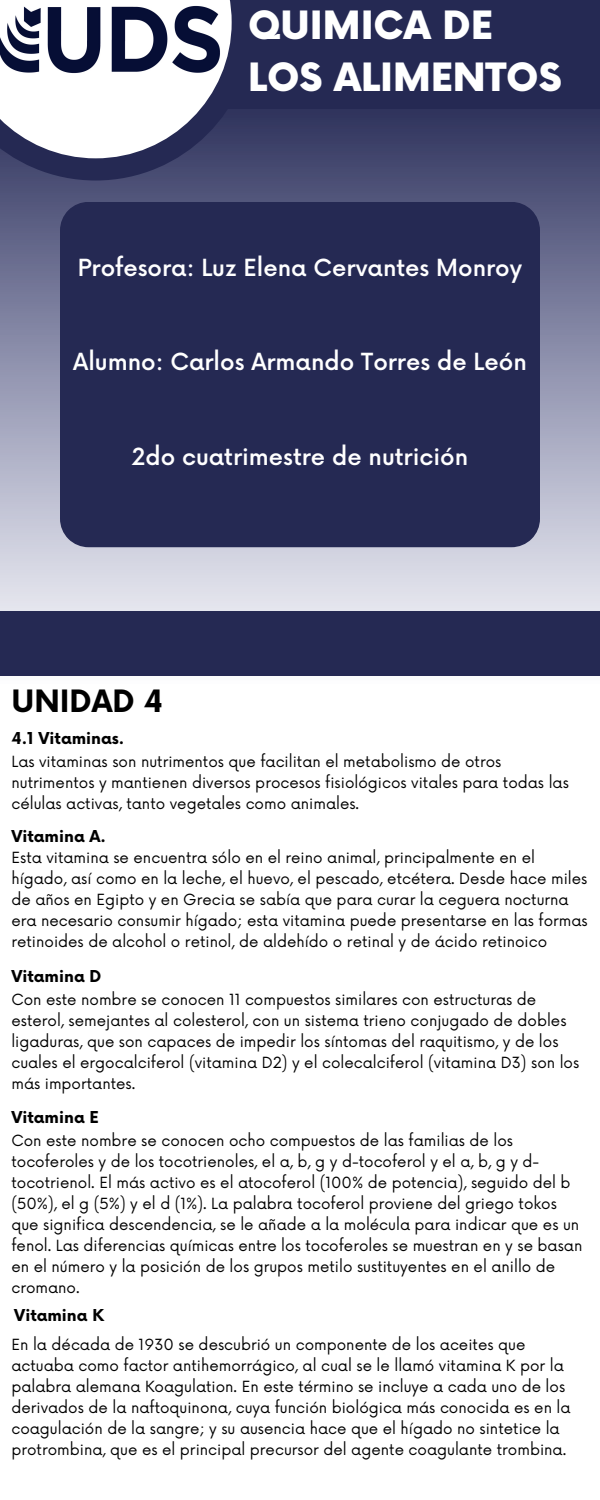
<style>
.page{position:relative;width:600px;height:1500px;background:#fff}
.page>*{position:absolute;margin:0;border:0;box-sizing:border-box;transform-origin:0 0}
.t1{font:900 38px/52.5px "Now";color:#fff}
.t2{font:700 30px "Now";color:#000}
.t3{font:500 23px "Now";color:#fff}
.t4{font:700 16px "Now";color:#000}
.t5{font:15px/21px "Now";color:#000}
</style>
<div class="page">
<svg style="left:0;top:108px;width:600px;height:568px;background:#8f92ab"></svg>
<div style="left:0;top:611px;width:599px;height:64px;background:#252953"></div>
<svg style="left:0;top:108px;width:254px;height:73px;background:#383c64"></svg>
<div style="left:0;top:0;width:600px;height:108px;background:#252953"></div>
<svg style="left:0;top:0;width:232px;height:158px"></svg>
<img style="left:0;top:6px;width:221px;height:67px">
<div style="left:60px;top:202px;width:480px;height:345px;background:#252953"></div>
<h1 class="t1" style="left:248px;top:1px;width:315px">QUIMICA DE<br>LOS ALIMENTOS</h1>
<h3 class="t3" style="left:78px;top:255px;width:446px">Profesora: Luz Elena Cervantes Monroy</h3>
<h3 class="t3" style="left:73px;top:349px;width:455px">Alumno: Carlos Armando Torres de León</h3>
<h3 class="t3" style="left:132px;top:444px;width:338px">2do cuatrimestre de nutrición</h3>
<h2 class="t2" style="left:11px;top:685px;width:153px">UNIDAD 4</h2>
<p class="t4" style="left:11px;top:730px;width:114px">4.1 Vitaminas.</p>
<p class="t5" style="left:11px;top:752px;width:559px">Las vitaminas son nutrimentos que facilitan el metabolismo de otros nutrimentos y mantienen diversos procesos fisiológicos vitales para todas las células activas, tanto vegetales como animales.</p>
<p class="t4" style="left:11px;top:827px;width:96px">Vitamina A.</p>
<p class="t5" style="left:11px;top:848px;width:578px">Esta vitamina se encuentra sólo en el reino animal, principalmente en el hígado, así como en la leche, el huevo, el pescado, etcétera. Desde hace miles de años en Egipto y en Grecia se sabía que para curar la ceguera nocturna era necesario consumir hígado; esta vitamina puede presentarse en las formas retinoides de alcohol o retinol, de aldehído o retinal y de ácido retinoico</p>
<p class="t4" style="left:11px;top:967px;width:92px">Vitamina D</p>
<p class="t5" style="left:11px;top:990px;width:569px">Con este nombre se conocen 11 compuestos similares con estructuras de esterol, semejantes al colesterol, con un sistema trieno conjugado de dobles ligaduras, que son capaces de impedir los síntomas del raquitismo, y de los cuales el ergocalciferol (vitamina D2) y el colecalciferol (vitamina D3) son los más importantes.</p>
<p class="t4" style="left:11px;top:1109px;width:89px">Vitamina E</p>
<p class="t5" style="left:11px;top:1131px;width:573px">Con este nombre se conocen ocho compuestos de las familias de los tocoferoles y de los tocotrienoles, el a, b, g y d-tocoferol y el a, b, g y d&shy;tocotrienol. El más activo es el atocoferol (100% de potencia), seguido del b (50%), el g (5%) y el d (1%). La palabra tocoferol proviene del griego tokos que significa descendencia, se le añade a la molécula para indicar que es un fenol. Las diferencias químicas entre los tocoferoles se muestran en y se basan en el número y la posición de los grupos metilo sustituyentes en el anillo de cromano.</p>
<p class="t4" style="left:14px;top:1307px;width:91px">Vitamina K</p>
<p class="t5" style="left:11px;top:1334px;width:561px">En la década de 1930 se descubrió un componente de los aceites que actuaba como factor antihemorrágico, al cual se le llamó vitamina K por la palabra alemana Koagulation. En este término se incluye a cada uno de los derivados de la naftoquinona, cuya función biológica más conocida es en la coagulación de la sangre; y su ausencia hace que el hígado no sintetice la protrombina, que es el principal precursor del agente coagulante trombina.</p>
</div>
